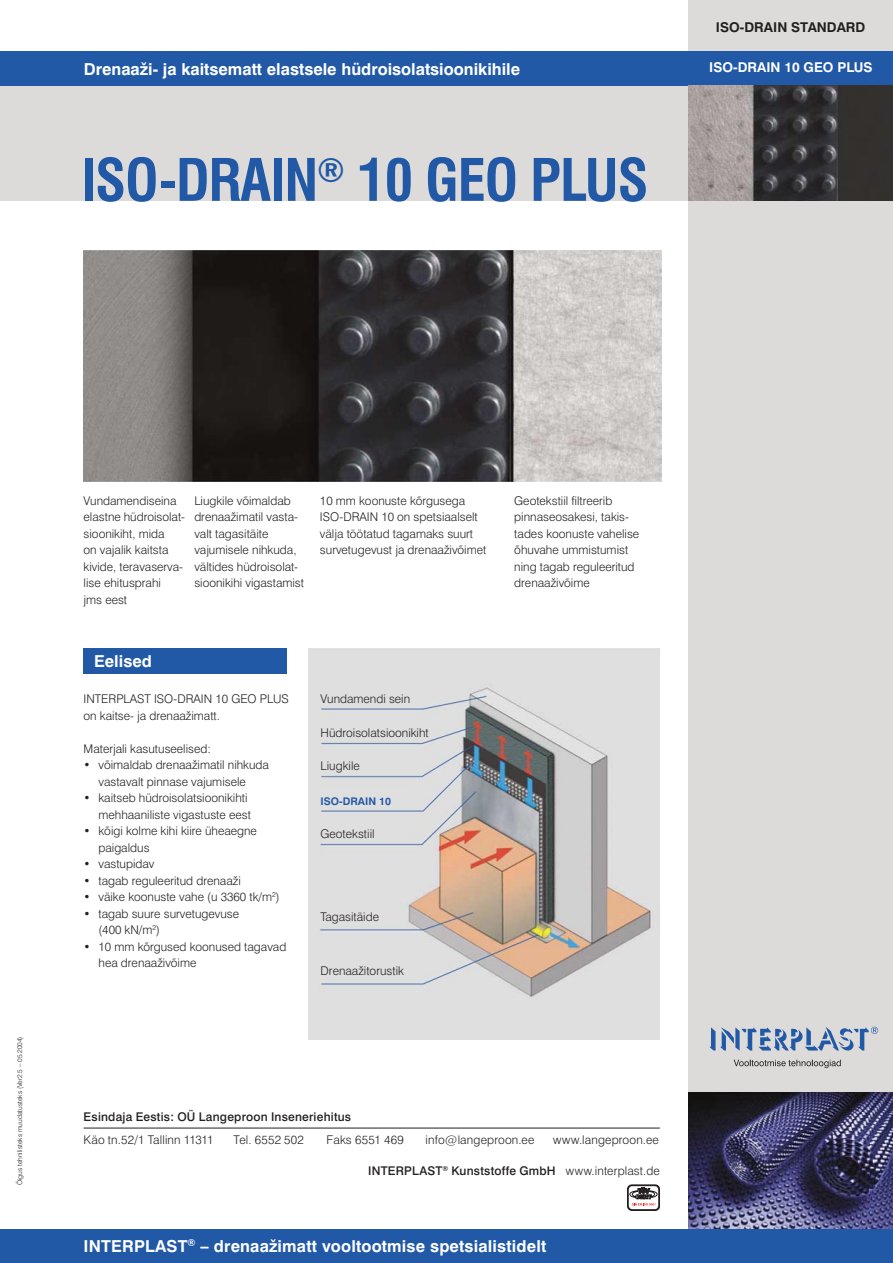
<style>
.page{position:relative;width:893px;height:1263px;background:#fff}
.page>*{position:absolute;margin:0;border:0;box-sizing:border-box;transform-origin:0 0}
.t1{font:700 condensed 57px "Swiss 721 BT";letter-spacing:-.02em;color:#2159a6}
.t2{font:700 16.5px "Swiss 721 BT";color:#fff}
.t3{font:700 13.5px "Swiss 721 BT";color:#fff}
.t4{font:700 13.5px "Swiss 721 BT";color:#231f20}
.t5{font:300 12px/16.5px "Swiss 721 BT";color:#231f20}
.t6{font:500 12px "Swiss 721 BT";letter-spacing:.015em;color:#231f20}
.t7{font:300 12px "Swiss 721 BT";letter-spacing:.02em;color:#231f20}
.t8{font:700 10.5px "Swiss 721 BT";color:#2159a6}
.t9{font:300 6.75px "Swiss 721 BT";color:#231f20}
.s1{font-weight:300}
</style>
<div class="page">
<div style="left:0;top:75px;width:893px;height:126px;background:#dddbda"></div>
<div style="left:689px;top:0;width:204px;height:1263px;background:#dddbda"></div>
<img style="left:689px;top:1092px;width:204px;height:137px">
<div style="left:0;top:1229px;width:893px;height:34px;background:#2159a6"></div>
<div style="left:0;top:51px;width:893px;height:34px;background:#2159a6"></div>
<svg style="left:709px;top:1027px;width:169px;height:23px"></svg>
<svg style="left:734px;top:1060px;width:107px;height:8px"></svg>
<hr style="left:84px;top:1128px;width:576px;height:1px;background:#231f20">
<svg style="left:627px;top:1185px;width:33px;height:25px"></svg>
<img style="left:308px;top:648px;width:352px;height:391px">
<div style="left:84px;top:648px;width:203px;height:26px;background:#2159a6"></div>
<img style="left:84px;top:251px;width:578px;height:231px">
<img style="left:689px;top:85px;width:204px;height:116px">
<h2 class="t2" style="left:84px;top:59px;width:438px">Drenaaži- ja kaitsematt elastsele hüdroisolatsioonikihile</h2>
<h1 class="t1" style="left:81px;top:146px;width:569px">ISO-DRAIN<sup>®</sup> 10 GEO PLUS</h1>
<p class="t4" style="left:716px;top:19px;width:151px">ISO-DRAIN STANDARD</p>
<p class="t3" style="left:709px;top:59px;width:165px">ISO-DRAIN 10 GEO PLUS</p>
<p class="t9" style="left:16px;top:1185px;width:150px;rotate:-90deg">Õigus tehnilisteks muudatusteks (Ver2.5 – 05.2004)</p>
<p class="t5" style="left:84px;top:492px;width:103px">Vundamendiseina elastne hüdroisolat&shy;sioonikiht, mida<br>on vajalik kaitsta kivide, teravaserva&shy;lise ehitusprahi<br>jms eest</p>
<p class="t5" style="left:194px;top:492px;width:111px">Liugkile võimaldab drenaažimatil vasta&shy;valt tagasitäite vajumisele nihkuda, vältides hüdroisolat&shy;sioonikihi vigastamist</p>
<p class="t5" style="left:320px;top:492px;width:168px">10 mm koonuste kõrgusega<br>ISO-DRAIN 10 on spetsiaalselt välja töötatud tagamaks suurt survetugevust ja drenaaživõimet</p>
<p class="t5" style="left:514px;top:492px;width:126px">Geotekstiil filtreerib pinnaseosakesi, takis&shy;tades koonuste vahelise õhuvahe ummistumist ning tagab reguleeritud drenaaživõime</p>
<h2 class="t2" style="left:94px;top:651px;width:59px">Eelised</h2>
<p class="t5" style="left:84px;top:690px;width:207px">INTERPLAST ISO-DRAIN 10 GEO PLUS on kaitse- ja drenaažimatt.</p>
<p class="t5" style="left:84px;top:740px;width:129px">Materjali kasutuseelised:</p>
<p class="t5" style="left:99px;top:756px;width:172px;text-indent:-15px">• võimaldab drenaažimatil nihkuda vastavalt pinnase vajumisele</p>
<p class="t5" style="left:84px;top:789px;width:169px;text-align:right">• kaitseb hüdroisolatsioonikihti mehhaaniliste vigastuste eest</p>
<p class="t5" style="left:99px;top:822px;width:160px;text-indent:-15px">• kõigi kolme kihi kiire üheaegne paigaldus</p>
<p class="t5" style="left:84px;top:855px;width:72px">• vastupidav</p>
<p class="t5" style="left:84px;top:872px;width:159px">• tagab reguleeritud drenaaži</p>
<p class="t5" style="left:84px;top:888px;width:197px">• väike koonuste vahe (u 3360 tk/m<sup>2</sup>)</p>
<p class="t5" style="left:99px;top:905px;width:142px;text-indent:-15px">• tagab suure survetugevuse (400 kN/m<sup>2</sup>)</p>
<p class="t5" style="left:99px;top:938px;width:189px;text-indent:-15px">• 10 mm kõrgused koonused tagavad hea drenaaživõime</p>
<p class="t5" style="left:321px;top:690px;width:91px">Vundamendi sein</p>
<p class="t5" style="left:321px;top:724px;width:110px">Hüdroisolatsioonikiht</p>
<p class="t5" style="left:321px;top:758px;width:41px">Liugkile</p>
<p class="t8" style="left:321px;top:795px;width:72px">ISO-DRAIN 10</p>
<p class="t5" style="left:321px;top:825px;width:56px">Geotekstiil</p>
<p class="t5" style="left:321px;top:908px;width:60px">Tagasitäide</p>
<p class="t5" style="left:321px;top:962px;width:85px">Drenaažitorustik</p>
<p class="t6" style="left:84px;top:1110px;width:269px">Esindaja Eestis: OÜ Langeproon Inseneriehitus</p>
<p class="t5" style="left:84px;top:1131px;width:131px">Käo tn.52/1 Tallinn 11311</p>
<p class="t7" style="left:234px;top:1132px;width:72px">Tel. 6552 502</p>
<p class="t7" style="left:327px;top:1132px;width:79px">Faks 6551 469</p>
<p class="t5" style="left:426px;top:1131px;width:110px">info@langeproon.ee</p>
<p class="t5" style="left:553px;top:1131px;width:107px">www.langeproon.ee</p>
<p class="t6" style="left:368px;top:1164px;width:293px">INTERPLAST<sup>®</sup> Kunststoffe GmbH <span class="s1">www.interplast.de</span></p>
<h2 class="t2" style="left:84px;top:1236px;width:464px">INTERPLAST<sup>®</sup> – drenaažimatt vooltootmise spetsialistidelt</h2>
</div>
